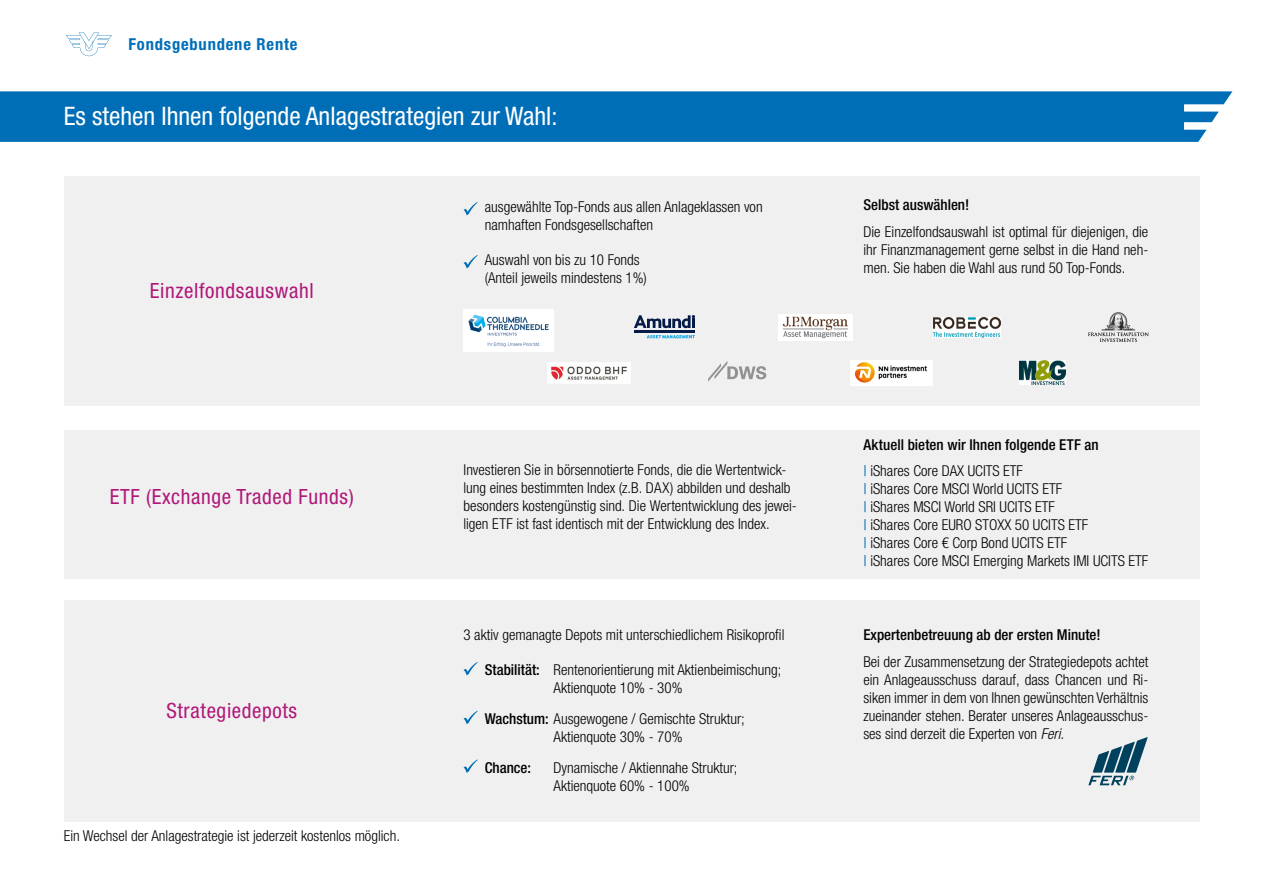
<style>
.page{position:relative;width:1263px;height:893px;background:#fff}
.page>*{position:absolute;margin:0;border:0;box-sizing:border-box;transform-origin:0 0}
.t1{font:condensed 25.5px "Helvetica Neue LT Std";color:#fff}
.t2{font:condensed 21px "Helvetica Neue LT Std";letter-spacing:.03em;color:#b01779}
.t3{font:700 condensed 16.5px "Helvetica Neue LT Std";letter-spacing:.05em;color:#006eb7}
.t4{font:300 condensed 15px/18px "Helvetica Neue LT Std";color:#000}
.t5{font:500 condensed 15px/26.5px "Helvetica Neue LT Std";color:#000}
.s1{font-weight:500}
.s2{font-weight:400;color:#006eb7}
.s3{font-weight:300}
.s4{font-style:italic}
</style>
<div class="page">
<div style="left:64px;top:177px;width:1135px;height:229px;background:#f0f0f0"></div>
<div style="left:64px;top:600px;width:1135px;height:222px;background:#f0f0f0"></div>
<div style="left:0;top:91px;width:1232px;height:51px;background:#006eb7"></div>
<div style="left:64px;top:430px;width:1135px;height:148px;background:#f0f0f0"></div>
<svg style="left:66px;top:33px;width:46px;height:23px"></svg>
<img style="left:779px;top:314px;width:73px;height:27px">
<img style="left:933px;top:318px;width:67px;height:19px">
<svg style="left:1088px;top:312px;width:61px;height:30px"></svg>
<img style="left:1019px;top:361px;width:47px;height:24px">
<svg style="left:463px;top:202px;width:15px;height:13px"></svg>
<svg style="left:463px;top:255px;width:15px;height:13px"></svg>
<svg style="left:463px;top:662px;width:15px;height:13px"></svg>
<svg style="left:463px;top:711px;width:15px;height:13px"></svg>
<svg style="left:463px;top:759px;width:15px;height:14px"></svg>
<svg style="left:1088px;top:737px;width:60px;height:48px"></svg>
<svg style="left:708px;top:361px;width:58px;height:21px"></svg>
<img style="left:463px;top:310px;width:91px;height:41px">
<img style="left:547px;top:362px;width:83px;height:21px">
<img style="left:850px;top:360px;width:82px;height:25px">
<svg style="left:634px;top:315px;width:61px;height:13px"></svg>
<hr style="left:634px;top:330px;width:61px;height:3px;background:#061a48">
<svg style="left:647px;top:335px;width:48px;height:4px"></svg>
<p class="t3" style="left:128px;top:34px;width:171px">Fondsgebundene Rente</p>
<h1 class="t1" style="left:64px;top:101px;width:495px">Es stehen Ihnen folgende Anlagestrategien zur Wahl:</h1>
<h2 class="t2" style="left:150px;top:278px;width:165px">Einzelfondsauswahl</h2>
<p class="t4" style="left:485px;top:198px;width:279px">ausgewählte Top-Fonds aus allen Anlageklassen von namhaften Fondsgesellschaften</p>
<p class="t4" style="left:485px;top:251px;width:164px">Auswahl von bis zu 10 Fonds (Anteil jeweils mindestens 1%)</p>
<h2 class="t2" style="left:110px;top:484px;width:246px">ETF (Exchange Traded Funds)</h2>
<h2 class="t2" style="left:166px;top:698px;width:132px">Strategiedepots</h2>
<p class="t4" style="left:64px;top:826px;width:338px">Ein Wechsel der Anlagestrategie ist jederzeit kostenlos möglich.</p>
<p class="t4" style="left:463px;top:460px;width:335px">Investieren Sie in börsennotierte Fonds, die die Wertentwick&shy;lung eines bestimmten Index (z.B. DAX) abbilden und deshalb besonders kostengünstig sind. Die Wertentwicklung des jewei&shy;ligen ETF ist fast identisch mit der Entwicklung des Index.</p>
<p class="t4" style="left:463px;top:626px;width:322px">3 aktiv gemanagte Depots mit unterschiedlichem Risikoprofil</p>
<p class="t4" style="left:553px;top:661px;width:229px;text-indent:-69px"><span class="s1">Stabilität:</span> Rentenorientierung mit Aktienbeimischung;<br>Aktienquote 10% - 30%</p>
<p class="t4" style="left:485px;top:710px;width:262px;text-align:center"><span class="s1">Wachstum:</span> Ausgewogene / Gemischte Struktur;<br>Aktienquote 30% - 70%</p>
<p class="t5" style="left:485px;top:754px;width:48px">Chance:</p>
<p class="t4" style="left:553px;top:758px;width:186px">Dynamische / Aktiennahe Struktur;<br>Aktienquote 60% - 100%</p>
<p class="t5" style="left:863px;top:191px;width:107px">Selbst auswählen!</p>
<p class="t4" style="left:863px;top:222px;width:286px;text-align:justify">Die Einzelfondsauswahl ist optimal für diejenigen, die ihr Finanzmanagement gerne selbst in die Hand neh&shy;men. Sie haben die Wahl aus rund 50 Top-Fonds.</p>
<p class="t5" style="left:863px;top:431px;width:237px">Aktuell bieten wir Ihnen folgende ETF an <span class="s2">|</span> <span class="s3">iShares Core DAX UCITS ETF</span></p>
<p class="t4" style="left:863px;top:480px;width:286px"><span class="s2">|</span> iShares Core MSCI World UCITS ETF<br><span class="s2">|</span> iShares MSCI World SRI UCITS ETF<br><span class="s2">|</span> iShares Core EURO STOXX 50 UCITS ETF<br><span class="s2">|</span> iShares Core € Corp Bond UCITS ETF<br><span class="s2">|</span> iShares Core MSCI Emerging Markets IMI UCITS ETF</p>
<p class="t5" style="left:863px;top:622px;width:239px">Expertenbetreuung ab der ersten Minute!</p>
<p class="t4" style="left:863px;top:652px;width:286px;text-align:justify">Bei der Zusammensetzung der Strategiedepots achtet ein Anlageausschuss darauf, dass Chancen und Ri&shy;siken immer in dem von Ihnen gewünschten Verhältnis zueinander stehen. Berater unseres Anlageausschus&shy;ses sind derzeit die Experten von <span class="s4">Feri.</span></p>
</div>
